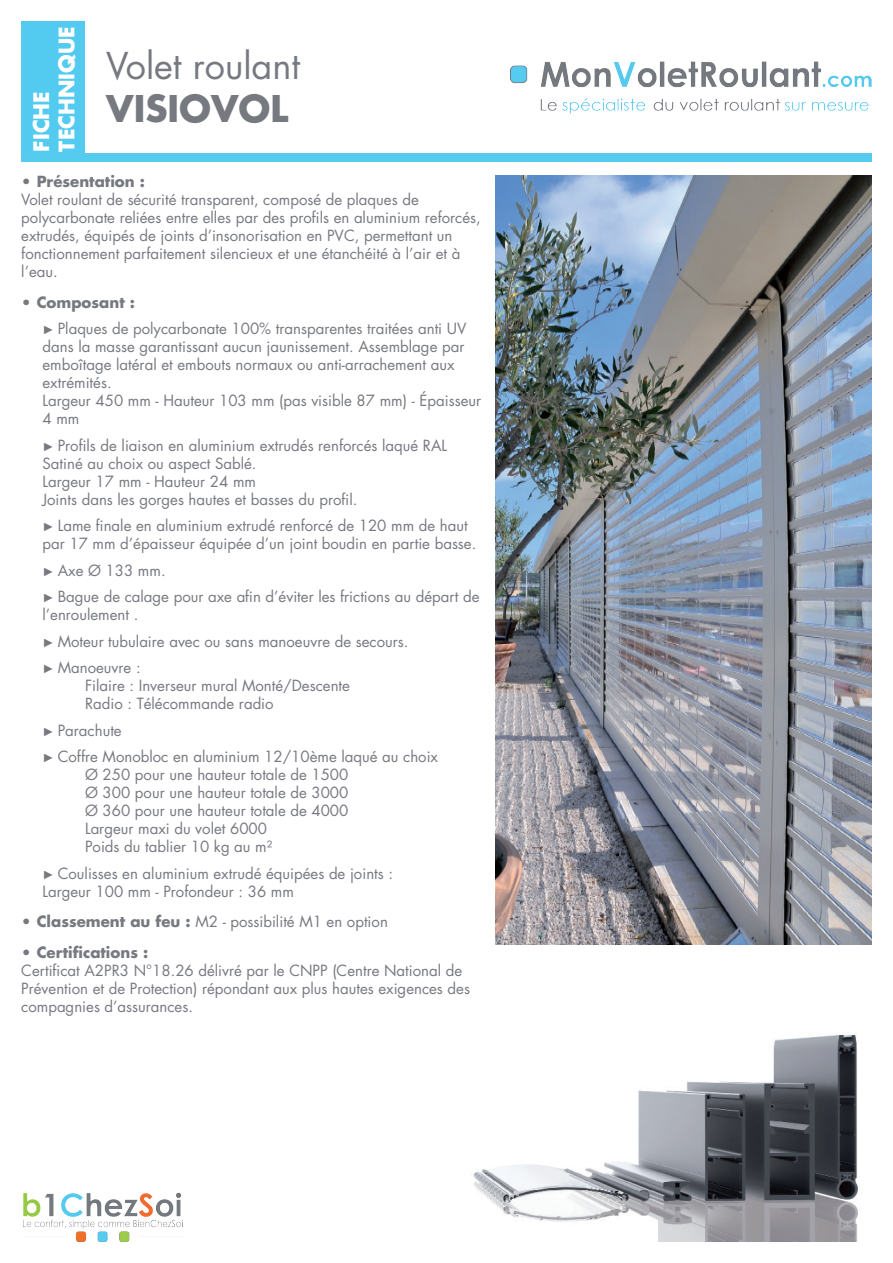
<style>
.page{position:relative;width:893px;height:1263px;background:#fff}
.page>*{position:absolute;margin:0;border:0;box-sizing:border-box;transform-origin:0 0}
.t1{font:36px "Futura LT";color:#767980}
.t2{font:700 36px "Futura";color:#767980}
.t3{font:700 21px/25.2px "Futura";color:#fff}
.t4{font:15px/18px "Futura LT";color:#767980}
.t5{font:700 15px "Futura";color:#767980}
.s1{font-family:"Arial";font-size:12px}
.s2{font-family:"Futura";font-weight:700}
</style>
<div class="page">
<img style="left:510px;top:61px;width:361px;height:52px">
<div style="left:21px;top:21px;width:64px;height:132px;background:#53caef"></div>
<div style="left:21px;top:153px;width:851px;height:8px;background:#56cbf0"></div>
<img style="left:496px;top:176px;width:375px;height:769px">
<img style="left:473px;top:1033px;width:386px;height:209px">
<img style="left:23px;top:1192px;width:160px;height:50px">
<h2 class="t3" style="left:29px;top:152px;width:127px;rotate:-90deg">FICHE<br>TECHNIQUE</h2>
<p class="t5" style="left:21px;top:171px;width:125px">• Présentation :</p>
<p class="t4" style="left:21px;top:190px;width:461px">Volet roulant de sécurité transparent, composé de plaques de polycarbonate reliées entre elles par des profils en aluminium reforcés, extrudés, équipés de joints d’insonorisation en PVC, permettant un fonctionnement parfaitement silencieux et une étanchéité à l’air et à l’eau.</p>
<p class="t5" style="left:21px;top:292px;width:115px">• Composant :</p>
<p class="t4" style="left:43px;top:320px;width:440px"><span class="s1">►</span> Plaques de polycarbonate 100% transparentes traitées anti UV dans la masse garantissant aucun jaunissement. Assemblage par emboîtage latéral et embouts normaux ou anti-arrachement aux extrémités.<br>Largeur 450 mm - Hauteur 103 mm (pas visible 87 mm) - Épaisseur 4 mm</p>
<p class="t4" style="left:43px;top:436px;width:406px"><span class="s1">►</span> Profils de liaison en aluminium extrudés renforcés laqué RAL Satiné au choix ou aspect Sablé.<br>Largeur 17 mm - Hauteur 24 mm<br>Joints dans les gorges hautes et basses du profil.</p>
<p class="t4" style="left:43px;top:517px;width:435px"><span class="s1">►</span> Lame finale en aluminium extrudé renforcé de 120 mm de haut par 17 mm d’épaisseur équipée d’un joint boudin en partie basse.</p>
<p class="t4" style="left:43px;top:557px;width:438px;line-height:26.5px"><span class="s1">►</span> Axe Ø 133 mm.<br><span class="s1">►</span> Bague de calage pour axe afin d’éviter les frictions au départ de</p>
<p class="t4" style="left:43px;top:601px;width:367px;line-height:26.5px">l’enroulement .<br><span class="s1">►</span> Moteur tubulaire avec ou sans manoeuvre de secours. <span class="s1">►</span> Manoeuvre :</p>
<p class="t4" style="left:85px;top:677px;width:266px">Filaire : Inverseur mural Monté/Descente<br>Radio : Télécommande radio</p>
<p class="t4" style="left:43px;top:717px;width:397px;line-height:26.5px"><span class="s1">►</span> Parachute<br><span class="s1">►</span> Coffre Monobloc en aluminium 12/10ème laqué au choix</p>
<p class="t4" style="left:85px;top:766px;width:265px">Ø 250 pour une hauteur totale de 1500<br>Ø 300 pour une hauteur totale de 3000<br>Ø 360 pour une hauteur totale de 4000<br>Largeur maxi du volet 6000<br>Poids du tablier 10 kg au m²</p>
<p class="t4" style="left:43px;top:864px;width:352px"><span class="s1">►</span> Coulisses en aluminium extrudé équipées de joints :<br>Largeur 100 mm - Profondeur : 36 mm</p>
<p class="t4" style="left:21px;top:913px;width:368px"><span class="s2">• Classement au feu :</span> M2 - possibilité M1 en option</p>
<p class="t5" style="left:21px;top:942px;width:129px">• Certifications :</p>
<p class="t4" style="left:21px;top:962px;width:450px">Certificat A2PR3 N°18.26 délivré par le CNPP (Centre National de<br>Prévention et de Protection) répondant aux plus hautes exigences des compagnies d’assurances.</p>
<h1 class="t1" style="left:106px;top:43px;width:195px">Volet roulant</h1>
<h1 class="t2" style="left:106px;top:85px;width:183px">VISIOVOL</h1>
</div>
